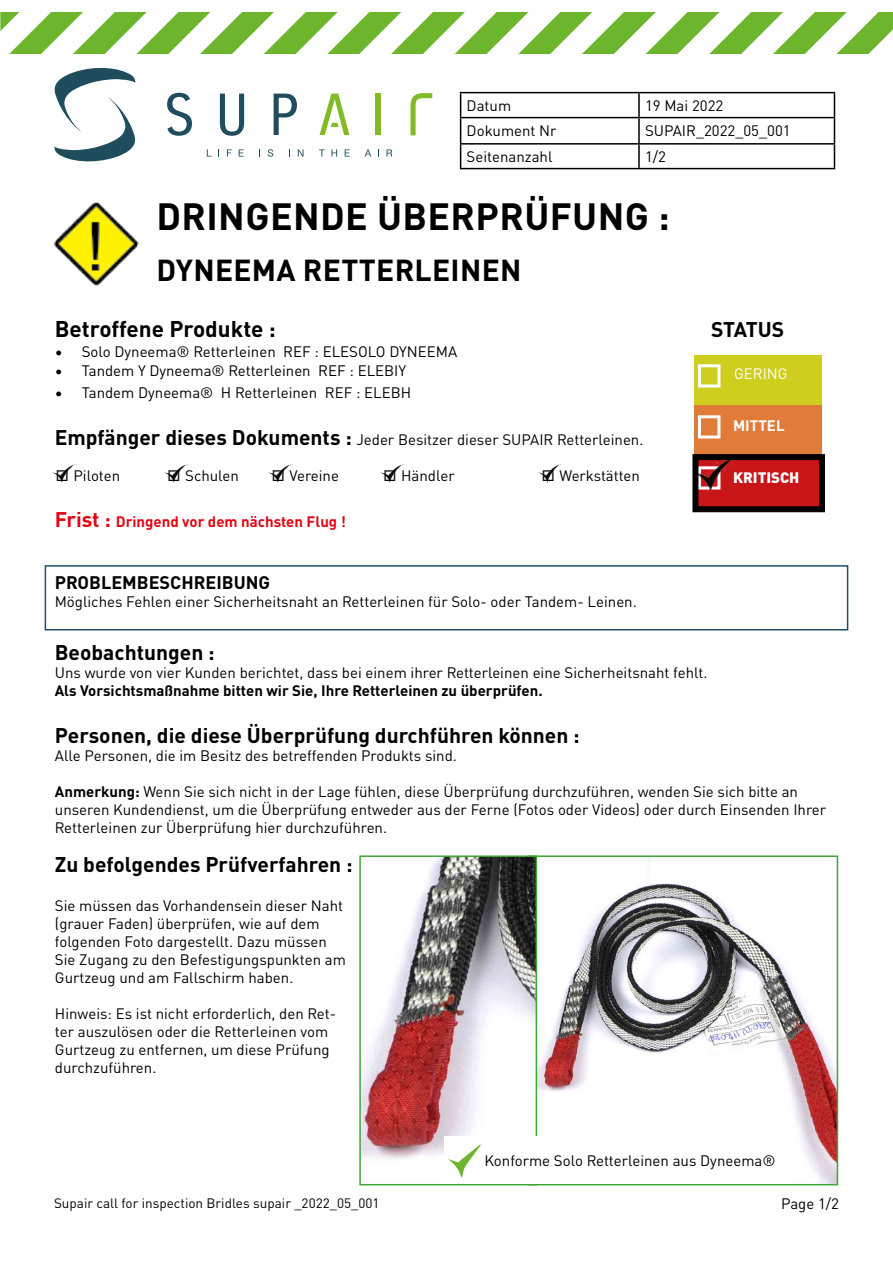
<style>
.page{position:relative;width:893px;height:1263px;background:#fff}
.page>*{position:absolute;margin:0;border:0;box-sizing:border-box;transform-origin:0 0}
.t1{font:700 37.5px "DINOT";letter-spacing:.01em;color:#000}
.t2{font:700 30px "DINOT";letter-spacing:.01em;color:#000}
.t3{font:700 22.5px "DINOT";color:#000}
.t4{font:700 21px "DINOT";color:#000}
.t5{font:700 18px "DINOT";color:#000}
.t6{font:15px/18px "DINOT";color:#000}
.t7{font:700 15px "DINOT";color:#000}
.t8{font:700 15px "DINOT";color:#e30613}
.t9{font:900 15px "DINOT";color:#fff}
.t10{font:15px "DINOT";color:#fff}
.t11{font:700 15px "DINOT";color:#fff}
.t12{font:13.5px "DINOT";color:#000}
.s1{font-weight:700;font-size:21px}
.s2{font-weight:700}
.s3{font-size:21px}
</style>
<div class="page">
<img style="left:537px;top:858px;width:298px;height:324px">
<div style="left:529px;top:855px;width:309px;height:330px;border:2px solid #3fa535"></div>
<svg style="left:0;top:12px;width:893px;height:42px"></svg>
<svg style="left:54px;top:67px;width:82px;height:95px"></svg>
<svg style="left:207px;top:149px;width:5px;height:8px"></svg>
<svg style="left:227px;top:149px;width:5px;height:8px"></svg>
<svg style="left:239px;top:149px;width:5px;height:8px"></svg>
<svg style="left:268px;top:149px;width:5px;height:8px"></svg>
<svg style="left:298px;top:149px;width:5px;height:8px"></svg>
<svg style="left:319px;top:149px;width:6px;height:8px"></svg>
<svg style="left:331px;top:149px;width:6px;height:8px"></svg>
<svg style="left:345px;top:149px;width:5px;height:8px"></svg>
<svg style="left:365px;top:149px;width:6px;height:8px"></svg>
<svg style="left:387px;top:149px;width:5px;height:8px"></svg>
<svg style="left:167px;top:93px;width:25px;height:43px"></svg>
<svg style="left:220px;top:94px;width:24px;height:42px"></svg>
<svg style="left:274px;top:94px;width:23px;height:41px"></svg>
<svg style="left:410px;top:93px;width:22px;height:42px"></svg>
<div style="left:375px;top:94px;width:6px;height:41px;background:#82bb26"></div>
<svg style="left:319px;top:94px;width:30px;height:41px"></svg>
<hr style="left:460px;top:92px;width:179px;height:1px;background:#000">
<hr style="left:639px;top:92px;width:196px;height:1px;background:#000">
<hr style="left:638px;top:93px;width:2px;height:24px;background:#000">
<hr style="left:460px;top:117px;width:179px;height:1px;background:#000">
<hr style="left:639px;top:117px;width:196px;height:1px;background:#000">
<hr style="left:638px;top:118px;width:2px;height:25px;background:#000">
<hr style="left:460px;top:143px;width:179px;height:2px;background:#000">
<svg style="left:460px;top:93px;width:1px;height:75px"></svg>
<hr style="left:639px;top:143px;width:196px;height:2px;background:#000">
<hr style="left:638px;top:145px;width:2px;height:23px;background:#000">
<svg style="left:834px;top:93px;width:1px;height:75px"></svg>
<hr style="left:460px;top:168px;width:179px;height:1px;background:#000">
<hr style="left:639px;top:168px;width:196px;height:1px;background:#000">
<img style="left:54px;top:202px;width:84px;height:84px">
<div style="left:695px;top:355px;width:127px;height:52px;background:#cdce1e"></div>
<div style="left:695px;top:405px;width:127px;height:53px;background:#e17b39"></div>
<div style="left:695px;top:458px;width:127px;height:52px;background:#c81517"></div>
<div style="left:698px;top:364px;width:22px;height:23px;border:3px solid #fff"></div>
<div style="left:698px;top:415px;width:22px;height:23px;border:3px solid #fff"></div>
<img style="left:699px;top:461px;width:36px;height:31px">
<div style="left:692px;top:454px;width:133px;height:58px;border:6px solid #000"></div>
<img style="left:362px;top:858px;width:172px;height:301px">
<div style="left:359px;top:855px;width:178px;height:330px;border:2px solid #3fa535"></div>
<div style="left:444px;top:1136px;width:348px;height:48px;background:#fff"></div>
<img style="left:53px;top:464px;width:24px;height:19px">
<img style="left:164px;top:464px;width:24px;height:19px">
<img style="left:269px;top:464px;width:23px;height:19px">
<img style="left:380px;top:464px;width:24px;height:19px">
<svg style="left:448px;top:1144px;width:33px;height:33px"></svg>
<div style="left:45px;top:565px;width:803px;height:65px;border:2px solid #205063"></div>
<img style="left:538px;top:464px;width:24px;height:19px">
<p class="t6" style="left:467px;top:95px;width:46px">Datum</p>
<p class="t6" style="left:645px;top:95px;width:80px">19 Mai 2022</p>
<p class="t6" style="left:467px;top:121px;width:91px">Dokument Nr</p>
<p class="t6" style="left:645px;top:121px;width:147px">SUPAIR_2022_05_001</p>
<p class="t6" style="left:467px;top:146px;width:87px">Seitenanzahl</p>
<p class="t6" style="left:645px;top:146px;width:22px">1/2</p>
<h1 class="t1" style="left:156px;top:187px;width:515px">DRINGENDE ÜBERPRÜFUNG :</h1>
<h2 class="t2" style="left:156px;top:247px;width:367px">DYNEEMA RETTERLEINEN</h2>
<h3 class="t3" style="left:55px;top:311px;width:222px">Betroffene Produkte :</h3>
<p class="t6" style="left:55px;top:341px;width:404px">• Solo Dyneema® Retterleinen REF : ELESOLO DYNEEMA</p>
<p class="t6" style="left:55px;top:360px;width:353px">• Tandem Y Dyneema® Retterleinen REF : ELEBIY</p>
<p class="t6" style="left:55px;top:382px;width:358px">• Tandem Dyneema® H Retterleinen REF : ELEBH</p>
<p class="t6" style="left:55px;top:429px;width:590px"><span class="s1">Empfänger dieses Dokuments :</span> Jeder Besitzer dieser SUPAIR Retterleinen.</p>
<p class="t6" style="left:55px;top:465px;width:67px"><span class="s2">□</span> Piloten</p>
<p class="t6" style="left:166px;top:465px;width:74px"><span class="s2">□</span> Schulen</p>
<p class="t6" style="left:271px;top:465px;width:70px"><span class="s2">□</span> Vereine</p>
<p class="t6" style="left:382px;top:465px;width:74px"><span class="s2">□</span> Händler</p>
<p class="t6" style="left:541px;top:465px;width:101px"><span class="s2">□</span> Werkstätten</p>
<p class="t8" style="left:55px;top:510px;width:293px"><span class="s3">Frist :</span> Dringend vor dem nächsten Flug !</p>
<h3 class="t4" style="left:711px;top:313px;width:75px">STATUS</h3>
<p class="t10" style="left:734px;top:362px;width:55px">GERING</p>
<p class="t11" style="left:733px;top:414px;width:53px">MITTEL</p>
<p class="t9" style="left:733px;top:465px;width:68px">KRITISCH</p>
<p class="t5" style="left:55px;top:569px;width:217px">PROBLEMBESCHREIBUNG</p>
<p class="t6" style="left:55px;top:592px;width:584px">Mögliches Fehlen einer Sicherheitsnaht an Retterleinen für Solo- oder Tandem- Leinen.</p>
<h3 class="t4" style="left:55px;top:636px;width:161px">Beobachtungen :</h3>
<p class="t6" style="left:55px;top:662px;width:654px">Uns wurde von vier Kunden berichtet, dass bei einem ihrer Retterleinen eine Sicherheitsnaht fehlt.</p>
<p class="t7" style="left:55px;top:679px;width:489px">Als Vorsichtsmaßnahme bitten wir Sie, Ihre Retterleinen zu überprüfen.</p>
<h3 class="t4" style="left:55px;top:718px;width:526px">Personen, die diese Überprüfung durchführen können :</h3>
<p class="t6" style="left:55px;top:745px;width:404px">Alle Personen, die im Besitz des betreffenden Produkts sind.</p>
<p class="t6" style="left:55px;top:781px;width:773px"><span class="s2">Anmerkung:</span> Wenn Sie sich nicht in der Lage fühlen, diese Überprüfung durchzuführen, wenden Sie sich bitte an unseren Kundendienst, um die Überprüfung entweder aus der Ferne (Fotos oder Videos) oder durch Einsenden Ihrer<br>Retterleinen zur Überprüfung hier durchzuführen.</p>
<h3 class="t4" style="left:55px;top:847px;width:299px">Zu befolgendes Prüfverfahren :</h3>
<p class="t6" style="left:55px;top:895px;width:293px">Sie müssen das Vorhandensein dieser Naht (grauer Faden) überprüfen, wie auf dem folgenden Foto dargestellt. Dazu müssen Sie Zugang zu den Befestigungspunkten am Gurtzeug und am Fallschirm haben.</p>
<p class="t6" style="left:55px;top:1003px;width:283px">Hinweis: Es ist nicht erforderlich, den Ret&shy;ter auszulösen oder die Retterleinen vom Gurtzeug zu entfernen, um diese Prüfung durchzuführen.</p>
<p class="t6" style="left:484px;top:1150px;width:293px">Konforme Solo Retterleinen aus Dyneema®</p>
<p class="t12" style="left:54px;top:1192px;width:327px">Supair call for inspection Bridles supair _2022_05_001</p>
<p class="t6" style="left:781px;top:1193px;width:60px">Page 1/2</p>
</div>
